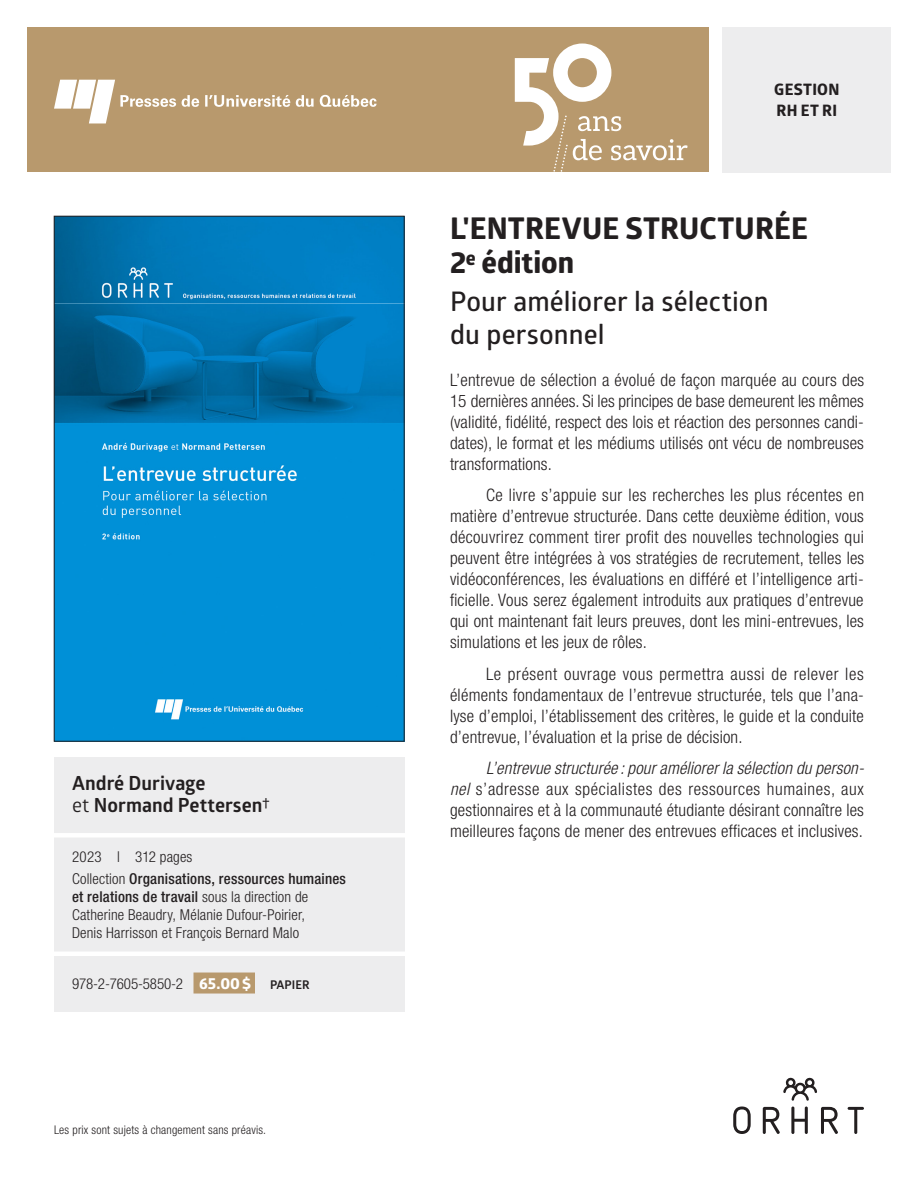
<style>
.page{position:relative;width:918px;height:1188px;background:#fff}
.page>*{position:absolute;margin:0;border:0;box-sizing:border-box;transform-origin:0 0}
._1_Fiche_Titre{font:700 30px/34.5px "Globerx";letter-spacing:.005em;color:#231f20}
._2_Fiche_Sous-titre{font:600 27px/33px "Glober";letter-spacing:.005em;color:#231f20}
._4_Fiche_Auteurs_dir{font:700 19.5px/22.5px "Glober";color:#231f20}
._3_Fiche_Courant{font:300 condensed 17.25px/21px "Helvetica Neue LT Std";letter-spacing:.01em;color:#231f20;text-align:justify}
._3_Fiche_Courant_pre{font:300 condensed 17.25px/21px "Helvetica Neue LT Std";letter-spacing:.01em;color:#231f20;text-align:justify}
._9_Fiche_Thématique{font:700 15.75px/21px "Globerx";letter-spacing:.015em;color:#231f20}
._6_Fiche_Annee_pages{font:300 condensed 15px/18px "Helvetica Neue LT Std";letter-spacing:.01em;color:#231f20}
._6_Fiche_Annee_pages-2{font:500 condensed 15px/22.5px "Helvetica Neue LT Std";letter-spacing:.015em;color:#231f20}
._7a_Fiche_ISBN{font:300 condensed 15px "Helvetica Neue LT Std";letter-spacing:-.01em;color:#231f20}
._3_Fiche_Courant_pre-2{font:300 condensed 12px "Helvetica Neue LT Std";letter-spacing:.015em;color:#231f20}
.s1{font-weight:400}
.s2{font-weight:300}
.s3{font-weight:500}
.s4{font-family:"Globerx";font-weight:700;font-stretch:normal;font-size:15.75px;color:#fff}
.s5{font-family:"Glober";font-weight:700;font-stretch:normal;font-size:12px}
.s6{font-style:italic}
</style>
<div class="page">
<div style="left:27px;top:27px;width:682px;height:145px;background:#b8996d"></div>
<div style="left:723px;top:27px;width:168px;height:146px;background:#ededee"></div>
<svg style="left:54px;top:80px;width:323px;height:43px"></svg>
<svg style="left:515px;top:44px;width:173px;height:128px"></svg>
<div style="left:54px;top:757px;width:351px;height:255px;background:#ededee"></div>
<div style="left:50px;top:833px;width:360px;height:5px;background:#fff"></div>
<hr style="left:50px;top:952px;width:361px;height:4px;background:#fff">
<div style="left:194px;top:973px;width:61px;height:21px;background:#b8996d"></div>
<svg style="left:54px;top:216px;width:351px;height:526px;background:#0484c6"></svg>
<svg style="left:783px;top:1078px;width:34px;height:23px"></svg>
<svg style="left:733px;top:1107px;width:131px;height:27px"></svg>
<p class="_4_Fiche_Auteurs_dir" style="left:72px;top:771px;width:199px">André Durivage<br><span class="s1">et</span> Normand Pettersen<sup>†</sup></p>
<p class="_6_Fiche_Annee_pages-2" style="left:72px;top:845px;width:276px"><span class="s2">2023 l 312 pages<br>Collection</span> Organisations, ressources humaines</p>
<p class="_6_Fiche_Annee_pages" style="left:72px;top:888px;width:238px"><span class="s3">et relations de travail</span> sous la direction de<br>Catherine Beaudry, Mélanie Dufour-Poirier,<br>Denis Harrisson et François Bernard Malo</p>
<p class="_7a_Fiche_ISBN" style="left:72px;top:975px;width:239px">978-2-7605-5850-2 <span class="s4">65.00$</span> <span class="s5">PAPIER</span></p>
<p class="_3_Fiche_Courant_pre-2" style="left:54px;top:1123px;width:214px">Les prix sont sujets à changement sans préavis.</p>
<p class="_9_Fiche_Thématique" style="left:774px;top:79px;width:67px">GESTION<br>RH ET RI</p>
<p class="_1_Fiche_Titre" style="left:450px;top:210px;width:359px">L'ENTREVUE STRUCTURÉE<br>2<sup>e</sup> édition</p>
<p class="_2_Fiche_Sous-titre" style="left:450px;top:284px;width:320px">Pour améliorer la sélection du personnel</p>
<p class="_3_Fiche_Courant_pre" style="left:450px;top:369px;width:416px">L’entrevue de sélection a évolué de façon marquée au cours des 15 dernières années. Si les principes de base demeurent les mêmes (validité, fidélité, respect des lois et réaction des personnes candi&shy;dates), le format et les médiums utilisés ont vécu de nombreuses transformations.</p>
<p class="_3_Fiche_Courant" style="left:450px;top:484px;width:416px;text-indent:36px">Ce livre s’appuie sur les recherches les plus récentes en matière d’entrevue structurée. Dans cette deuxième édition, vous découvrirez comment tirer profit des nouvelles technologies qui peuvent être intégrées à vos stratégies de recrutement, telles les vidéoconférences, les évaluations en différé et l’intelligence arti&shy;ficielle. Vous serez également introduits aux pratiques d’entrevue qui ont maintenant fait leurs preuves, dont les mini-entrevues, les simulations et les jeux de rôles.</p>
<p class="_3_Fiche_Courant" style="left:450px;top:663px;width:416px;text-indent:36px">Le présent ouvrage vous permettra aussi de relever les éléments fondamentaux de l’entrevue structurée, tels que l’ana&shy;lyse d’emploi, l’établissement des critères, le guide et la conduite d’entrevue, l’évaluation et la prise de décision.</p>
<p class="_3_Fiche_Courant" style="left:450px;top:757px;width:416px;text-indent:36px"><span class="s6">L’entrevue structurée : pour améliorer la sélection du person&shy;nel</span> s’adresse aux spécialistes des ressources humaines, aux gestionnaires et à la communauté étudiante désirant connaître les meilleures façons de mener des entrevues efficaces et inclusives.</p>
</div>
